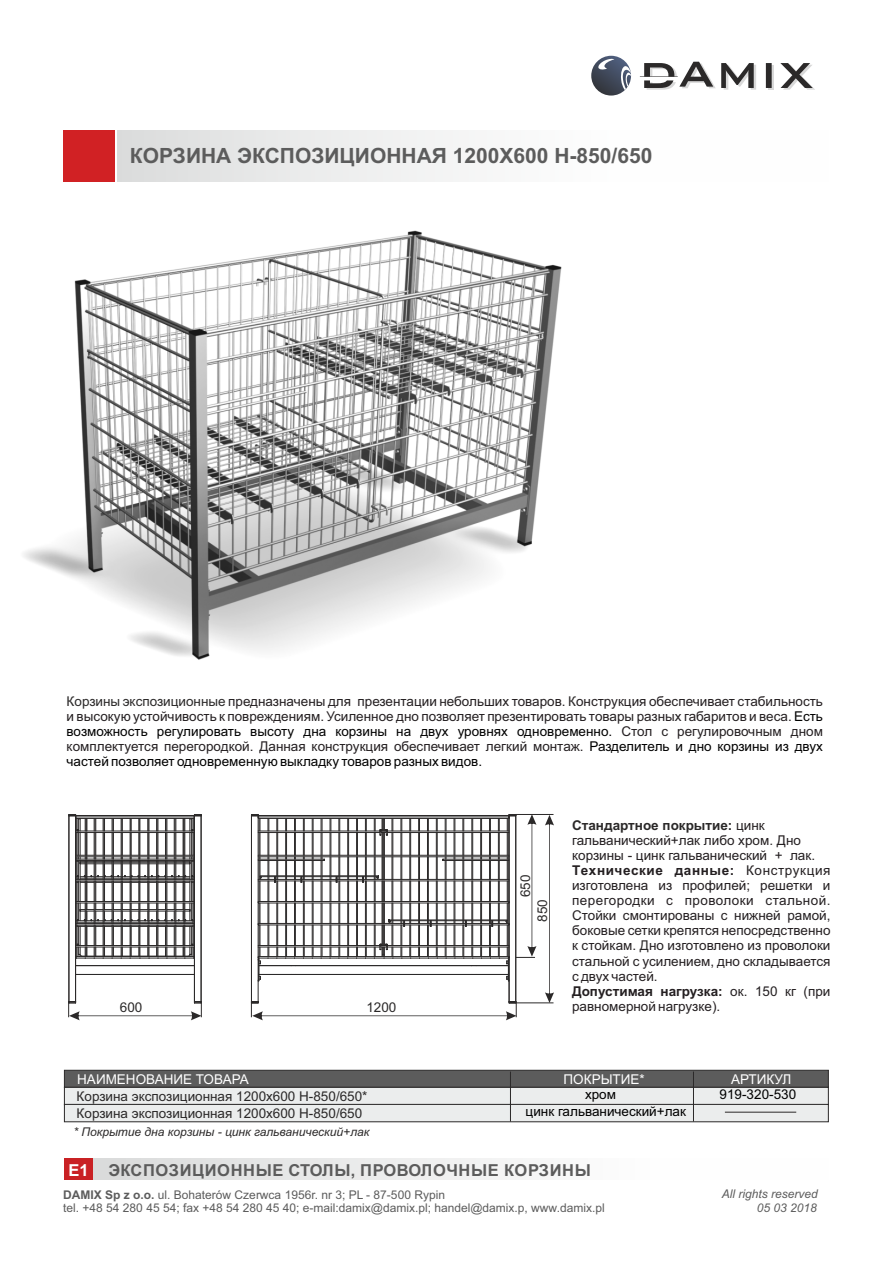
<style>
.page{position:relative;width:893px;height:1263px;background:#fff}
.page>*{position:absolute;margin:0;border:0;box-sizing:border-box;transform-origin:0 0}
.t1{font:700 21px "Arial";color:#5c5c5c}
.t2{font:700 16.5px "Arial";letter-spacing:.035em;color:#5c5c5c}
.t3{font:13.5px/15.1px "Arial";color:#241f21}
.t4{font:13.5px "Arial";color:#2b2929}
.t5{font:13.5px "Arial";color:#000}
.t6{font:13.5px "Arial";color:#fff}
.t7{font:12px "Arial";color:#5c5c5c}
.t8{font:italic 12px "Arial";color:#2b2929}
.t9{font:italic 12px "Arial";color:#5c5c5c}
.s1{color:#2b2929}
.s2{color:#000}
.s3{font-weight:700;color:#2b2929}
.s4{font-weight:700}
.s5{color:#fff}
</style>
<div class="page">
<img style="left:24px;top:173px;width:538px;height:487px">
<svg style="left:68px;top:814px;width:134px;height:206px"></svg>
<hr style="left:516px;top:814px;width:37px;height:1px;background:#2b2929">
<svg style="left:251px;top:814px;width:285px;height:206px"></svg>
<hr style="left:516px;top:1002px;width:37px;height:1px;background:#2b2929">
<svg style="left:545px;top:815px;width:9px;height:188px"></svg>
<svg style="left:64px;top:1069px;width:765px;height:53px;background:#b1b2b2"></svg>
<hr style="left:725px;top:1112px;width:71px;height:1px;background:#2b2929">
<svg style="left:640px;top:62px;width:175px;height:28px"></svg>
<svg style="left:591px;top:56px;width:40px;height:40px"></svg>
<svg style="left:598px;top:58px;width:33px;height:32px"></svg>
<div style="left:118px;top:130px;width:711px;height:51px;background:linear-gradient(to right,#e0e1e1,#fff)"></div>
<div style="left:64px;top:130px;width:51px;height:51px;background:#d12124"></div>
<div style="left:93px;top:1158px;width:735px;height:22px;background:linear-gradient(to right,#dbdcdc,#fff)"></div>
<div style="left:64px;top:1158px;width:28px;height:22px;background:#c92124"></div>
<h1 class="t1" style="left:130px;top:148px;width:524px">КОРЗИНА ЭКСПОЗИЦИОННАЯ 1200X600 H-850/650</h1>
<p class="t3" style="left:67px;top:695px;width:758px;text-align:justify"><span class="s1">Корзины экспозиционные</span> предназначены для презентации небольших товаров. <span class="s1">К</span>онструкция обеспечивает стабильность и высокую устойчивость к повреждениям. Усиленное дно позволяет презентировать товары разных габаритов и веса. <span class="s2">Есть возможность регулировать высоту дна корзины на двух уровнях одновременно.</span> Стол с регулировочным дном комплектуется перегородкой. Данная конструкция обеспечивает легкий монтаж. <span class="s2">Разделитель и дно корзины из двух частей позволяет одновременную выкладку товаров разных видов.</span></p>
<p class="t4" style="left:120px;top:1002px;width:24px">600</p>
<p class="t4" style="left:366px;top:1002px;width:32px">1200</p>
<p class="t4" style="left:520px;top:897px;width:24px;rotate:-90deg">650</p>
<p class="t4" style="left:537px;top:922px;width:24px;rotate:-90deg">850</p>
<p class="t3" style="left:572px;top:819px;width:260px"><span class="s3">Стандартное покрытие:</span> цинк гальванический+лак либо хром<span class="s1">.</span> Дно корзины - цинк гальванический + лак.<br><span class="s4">Технические данные:</span> Конструкция изготовлена из профилей; решетки и перегородки с проволоки стальной<span class="s1">.<br></span>Стойки смонтированы с нижней рамой, боковые сетки крепятся непосредственно к стойкам. <span class="s1">Д</span>но изготовлено из проволоки стальной с усилением, дно складывается с двух частей.<br><span class="s4">Допустимая нагрузка:</span> ок. 150 кг (при равномерной нагрузке).</p>
<p class="t6" style="left:77px;top:1074px;width:173px">НАИМЕНОВАНИЕ ТОВАРА</p>
<p class="t6" style="left:564px;top:1074px;width:83px">ПОКРЫТИЕ*</p>
<p class="t6" style="left:731px;top:1074px;width:62px">АРТИКУЛ</p>
<p class="t4" style="left:77px;top:1091px;width:292px">Корзина экспозиционная 1200x600 H-850/650*</p>
<p class="t5" style="left:585px;top:1089px;width:33px">xром</p>
<p class="t5" style="left:720px;top:1089px;width:78px">919-320-530</p>
<p class="t4" style="left:77px;top:1108px;width:287px">Корзина экспозиционная 1200x600 H-850/650</p>
<p class="t5" style="left:526px;top:1106px;width:162px">цинк гальванический+лак</p>
<p class="t8" style="left:73px;top:1127px;width:298px">* Покрытие дна корзины - цинк гальванический+лак</p>
<p class="t2" style="left:69px;top:1164px;width:524px"><span class="s5">E1</span> ЭКСПОЗИЦИОННЫЕ СТОЛЫ, ПРОВОЛОЧНЫЕ КОРЗИНЫ</p>
<p class="t7" style="left:63px;top:1190px;width:383px"><span class="s4">DAMIX Sp z o.o.</span> ul. Bohaterów Czerwca 1956r. nr 3; PL - 87-500 Rypin</p>
<p class="t9" style="left:722px;top:1189px;width:98px">All rights reserved</p>
<p class="t7" style="left:63px;top:1203px;width:543px">tel. +48 54 280 45 54; fax +48 54 280 45 40; e-mail:damix@damix.pl; handel@damix.p, www.damix.pl</p>
<p class="t9" style="left:757px;top:1203px;width:62px">05 03 2018</p>
</div>
